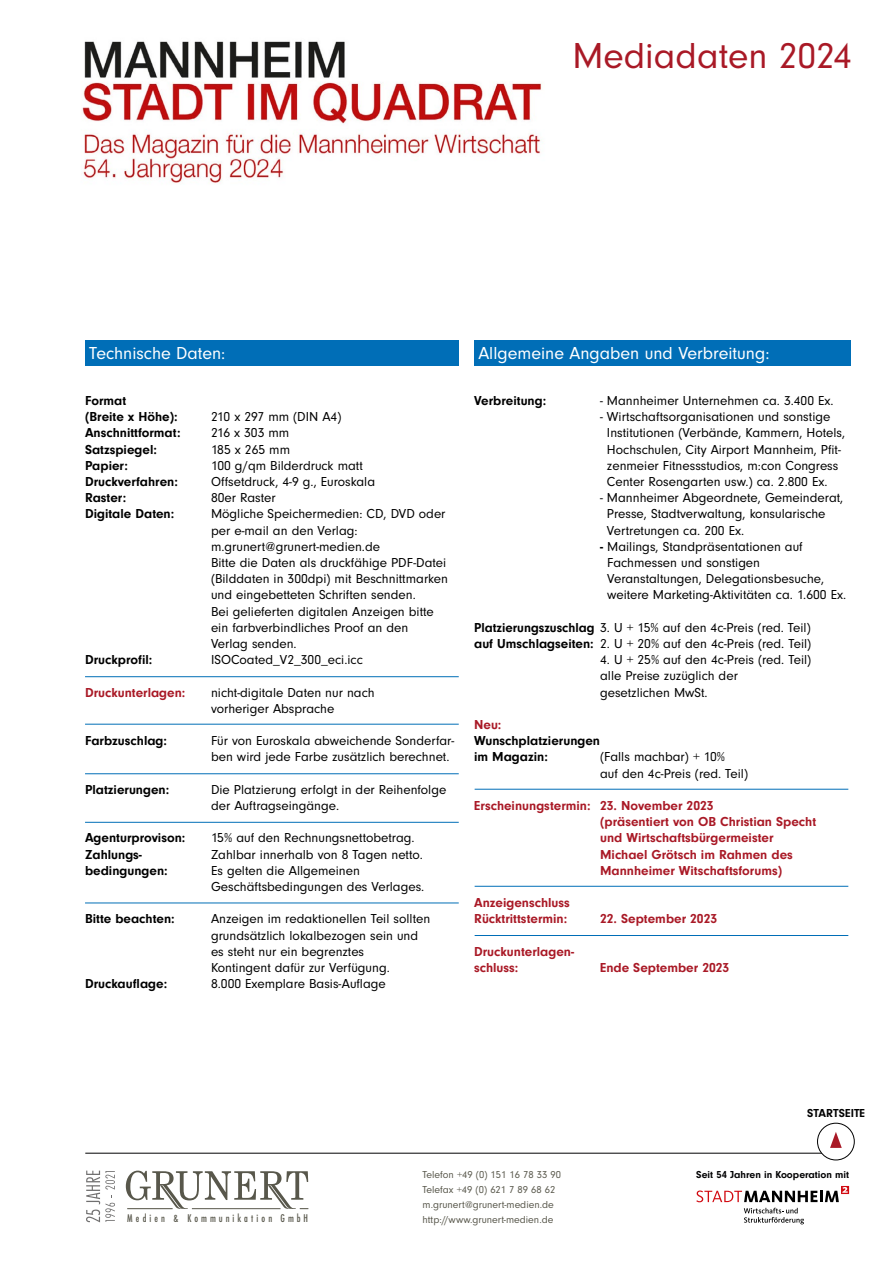
<style>
.page{position:relative;width:893px;height:1263px;background:#fff}
.page>*{position:absolute;margin:0;border:0;box-sizing:border-box;transform-origin:0 0}
.t1{font:37.5px "Neuzeit Grotesk T";color:#a91926}
.t2{font:18px "Neuzeit Grotesk T";color:#fff}
.t3{font:13.5px/16.2px "Neuzeit Grotesk T";color:#000}
.t4{font:700 13.5px/16.2px "Neuzeit Grotesk T";color:#a91926}
.t5{font:700 13.5px "Neuzeit Grotesk T";color:#000}
.t6{font:700 12px "Neuzeit Grotesk T";color:#000}
.t7{font:10.5px/15px "Neuzeit Grotesk T";color:#59584c}
.t8{font:700 10.5px "Neuzeit Grotesk T";color:#020203}
.t9{font:500 condensed 10.35px "Futura";letter-spacing:.31em;color:#58574b;scale:.94 1}
.s1{font-weight:700}
</style>
<div class="page">
<hr style="left:85px;top:1153px;width:764px;height:1px;background:#020203">
<svg style="left:744px;top:1208px;width:60px;height:16px"></svg>
<svg style="left:696px;top:1186px;width:153px;height:16px"></svg>
<svg style="left:126px;top:1170px;width:182px;height:39px"></svg>
<hr style="left:192px;top:1208px;width:89px;height:1px;background:#58574b">
<svg style="left:86px;top:1170px;width:29px;height:52px"></svg>
<img style="left:82px;top:41px;width:460px;height:142px">
<div style="left:85px;top:340px;width:374px;height:26px;background:#006eb7"></div>
<div style="left:474px;top:340px;width:376px;height:26px;background:#006eb7"></div>
<hr style="left:85px;top:822px;width:374px;height:1px;background:#006eb7">
<hr style="left:85px;top:773px;width:374px;height:1px;background:#006eb7">
<hr style="left:85px;top:724px;width:374px;height:1px;background:#006eb7">
<hr style="left:85px;top:676px;width:374px;height:1px;background:#006eb7">
<hr style="left:475px;top:935px;width:373px;height:1px;background:#006eb7">
<hr style="left:475px;top:789px;width:373px;height:1px;background:#006eb7">
<hr style="left:475px;top:886px;width:373px;height:1px;background:#006eb7">
<div style="left:817px;top:1123px;width:37px;height:37px;background:#fff;border-radius:50%"></div>
<div style="left:817px;top:1123px;width:38px;height:37px;border:1px solid #000;border-radius:50%"></div>
<svg style="left:830px;top:1132px;width:12px;height:16px"></svg>
<hr style="left:85px;top:902px;width:374px;height:1px;background:#006eb7">
<h1 class="t1" style="left:572px;top:35px;width:281px">Mediadaten 2024</h1>
<p class="t2" style="left:89px;top:344px;width:138px">Technische Daten:</p>
<p class="t2" style="left:478px;top:344px;width:293px">Allgemeine Angaben und Verbreitung:</p>
<p class="t5" style="left:85px;top:393px;width:43px">Format</p>
<p class="t5" style="left:85px;top:409px;width:94px">(Breite x Höhe):</p>
<p class="t3" style="left:211px;top:409px;width:132px">210 x 297 mm (DIN A4)</p>
<p class="t5" style="left:85px;top:425px;width:97px">Anschnittformat:</p>
<p class="t3" style="left:211px;top:425px;width:80px">216 x 303 mm</p>
<p class="t5" style="left:85px;top:441px;width:73px">Satzspiegel:</p>
<p class="t3" style="left:211px;top:441px;width:81px">185 x 265 mm</p>
<p class="t5" style="left:85px;top:458px;width:44px">Papier:</p>
<p class="t3" style="left:211px;top:457px;width:153px">100 g/qm Bilderdruck matt</p>
<p class="t5" style="left:85px;top:474px;width:94px">Druckverfahren:</p>
<p class="t3" style="left:211px;top:474px;width:166px">Offsetdruck, 4-9 g., Euroskala</p>
<p class="t5" style="left:85px;top:490px;width:43px">Raster:</p>
<p class="t3" style="left:211px;top:490px;width:66px">80er Raster</p>
<p class="t5" style="left:85px;top:506px;width:91px">Digitale Daten:</p>
<p class="t3" style="left:211px;top:506px;width:236px">Mögliche Speichermedien: CD, DVD oder</p>
<p class="t3" style="left:211px;top:522px;width:148px">per e-mail an den Verlag:</p>
<p class="t3" style="left:211px;top:538px;width:171px">m.grunert@grunert-medien.de</p>
<p class="t3" style="left:211px;top:555px;width:238px">Bitte die Daten als druckfähige PDF-Datei (Bilddaten in 300dpi) mit Beschnittmarken und eingebetteten Schriften senden.</p>
<p class="t3" style="left:211px;top:603px;width:224px">Bei gelieferten digitalen Anzeigen bitte ein farbverbindliches Proof an den</p>
<p class="t3" style="left:211px;top:636px;width:87px">Verlag senden.</p>
<p class="t5" style="left:85px;top:652px;width:69px">Druckprofil:</p>
<p class="t3" style="left:211px;top:652px;width:153px">ISOCoated_V2_300_eci.icc</p>
<p class="t4" style="left:85px;top:684px;width:102px">Druckunterlagen:</p>
<p class="t3" style="left:211px;top:684px;width:165px">nicht-digitale Daten nur nach</p>
<p class="t3" style="left:211px;top:700px;width:125px">vorheriger Absprache</p>
<p class="t5" style="left:85px;top:733px;width:84px">Farbzuschlag:</p>
<p class="t3" style="left:211px;top:733px;width:245px">Für von Euroskala abweichende Sonderfar&shy;ben wird jede Farbe zusätzlich berechnet.</p>
<p class="t5" style="left:85px;top:782px;width:86px">Platzierungen:</p>
<p class="t3" style="left:211px;top:781px;width:237px">Die Platzierung erfolgt in der Reihenfolge</p>
<p class="t3" style="left:211px;top:798px;width:130px">der Auftragseingänge.</p>
<p class="t5" style="left:85px;top:830px;width:102px">Agenturprovison:</p>
<p class="t3" style="left:211px;top:830px;width:205px">15% auf den Rechnungsnettobetrag.</p>
<p class="t5" style="left:85px;top:846px;width:58px">Zahlungs-</p>
<p class="t3" style="left:211px;top:846px;width:213px">Zahlbar innerhalb von 8 Tagen netto.</p>
<p class="t5" style="left:85px;top:863px;width:84px">bedingungen:</p>
<p class="t3" style="left:211px;top:862px;width:150px">Es gelten die Allgemeinen</p>
<p class="t3" style="left:211px;top:879px;width:215px">Geschäftsbedingungen des Verlages.</p>
<p class="t5" style="left:85px;top:911px;width:91px">Bitte beachten:</p>
<p class="t3" style="left:211px;top:911px;width:221px">Anzeigen im redaktionellen Teil sollten</p>
<p class="t3" style="left:211px;top:927px;width:209px">grundsätzlich lokalbezogen sein und</p>
<p class="t3" style="left:211px;top:943px;width:155px">es steht nur ein begrenztes</p>
<p class="t3" style="left:211px;top:960px;width:180px">Kontingent dafür zur Verfügung.</p>
<p class="t5" style="left:85px;top:976px;width:84px">Druckauflage:</p>
<p class="t3" style="left:211px;top:976px;width:176px">8.000 Exemplare Basis-Auflage</p>
<p class="t5" style="left:474px;top:393px;width:74px">Verbreitung:</p>
<p class="t3" style="left:600px;top:393px;width:235px">- Mannheimer Unternehmen ca. 3.400 Ex.</p>
<p class="t3" style="left:607px;top:409px;width:240px;text-indent:-7px">- Wirtschaftsorganisationen und sonstige Institutionen (Verbände, Kammern, Hotels, Hochschulen, City Airport Mannheim, Pfit&shy;zenmeier Fitnessstudios, m:con Congress Center Rosengarten usw.) ca. 2.800 Ex.</p>
<p class="t3" style="left:607px;top:490px;width:238px;text-indent:-7px">- Mannheimer Abgeordnete, Gemeinderat,<br>Presse, Stadtverwaltung, konsularische<br>Vertretungen ca. 200 Ex.</p>
<p class="t3" style="left:607px;top:538px;width:241px;text-indent:-7px"><span class="s1">-</span> Mailings, Standpräsentationen auf Fachmessen und sonstigen Veranstaltungen, Delegationsbesuche, weitere Marketing-Aktivitäten ca. 1.600 Ex.</p>
<p class="t3" style="left:474px;top:619px;width:338px"><span class="s1">Platzierungszuschlag</span> 3. U + 15% auf den 4c-Preis (red. Teil)</p>
<p class="t3" style="left:474px;top:636px;width:339px"><span class="s1">auf Umschlagseiten:</span> 2. U + 20% auf den 4c-Preis (red. Teil)</p>
<p class="t3" style="left:600px;top:652px;width:213px">4. U + 25% auf den 4c-Preis (red. Teil)</p>
<p class="t3" style="left:600px;top:668px;width:139px">alle Preise zuzüglich der</p>
<p class="t3" style="left:600px;top:684px;width:109px">gesetzlichen MwSt.</p>
<p class="t4" style="left:474px;top:716px;width:29px">Neu:</p>
<p class="t5" style="left:474px;top:733px;width:127px">Wunschplatzierungen</p>
<p class="t5" style="left:474px;top:749px;width:75px">im Magazin:</p>
<p class="t3" style="left:600px;top:749px;width:127px">(Falls machbar) + 10%</p>
<p class="t3" style="left:600px;top:765px;width:149px">auf den 4c-Preis (red. Teil)</p>
<p class="t4" style="left:600px;top:797px;width:218px;text-indent:-126px">Erscheinungstermin: 23. November 2023<br>(präsentiert von OB Christian Specht und Wirtschaftsbürgermeister Michael Grötsch im Rahmen des Mannheimer Witschaftsforums)</p>
<p class="t4" style="left:474px;top:895px;width:97px">Anzeigenschluss</p>
<p class="t4" style="left:474px;top:911px;width:95px">Rücktrittstermin:</p>
<p class="t4" style="left:600px;top:911px;width:119px">22. September 2023</p>
<p class="t4" style="left:474px;top:943px;width:101px">Druckunterlagen&shy;schluss:</p>
<p class="t4" style="left:600px;top:959px;width:131px">Ende September 2023</p>
<p class="t6" style="left:807px;top:1106px;width:60px">STARTSEITE</p>
<p class="t7" style="left:423px;top:1167px;width:140px">Telefon +49 (0) 151 16 78 33 90</p>
<p class="t8" style="left:696px;top:1168px;width:154px">Seit 54 Jahren in Kooperation mit</p>
<p class="t7" style="left:423px;top:1182px;width:134px">Telefax +49 (0) 621 7 89 68 62 m.grunert@grunert-medien.de</p>
<p class="t9" style="left:127px;top:1211px;width:194px">Medien &amp; Kommunikation GmbH</p>
<p class="t7" style="left:423px;top:1212px;width:132px">http://www.grunert-medien.de</p>
</div>
